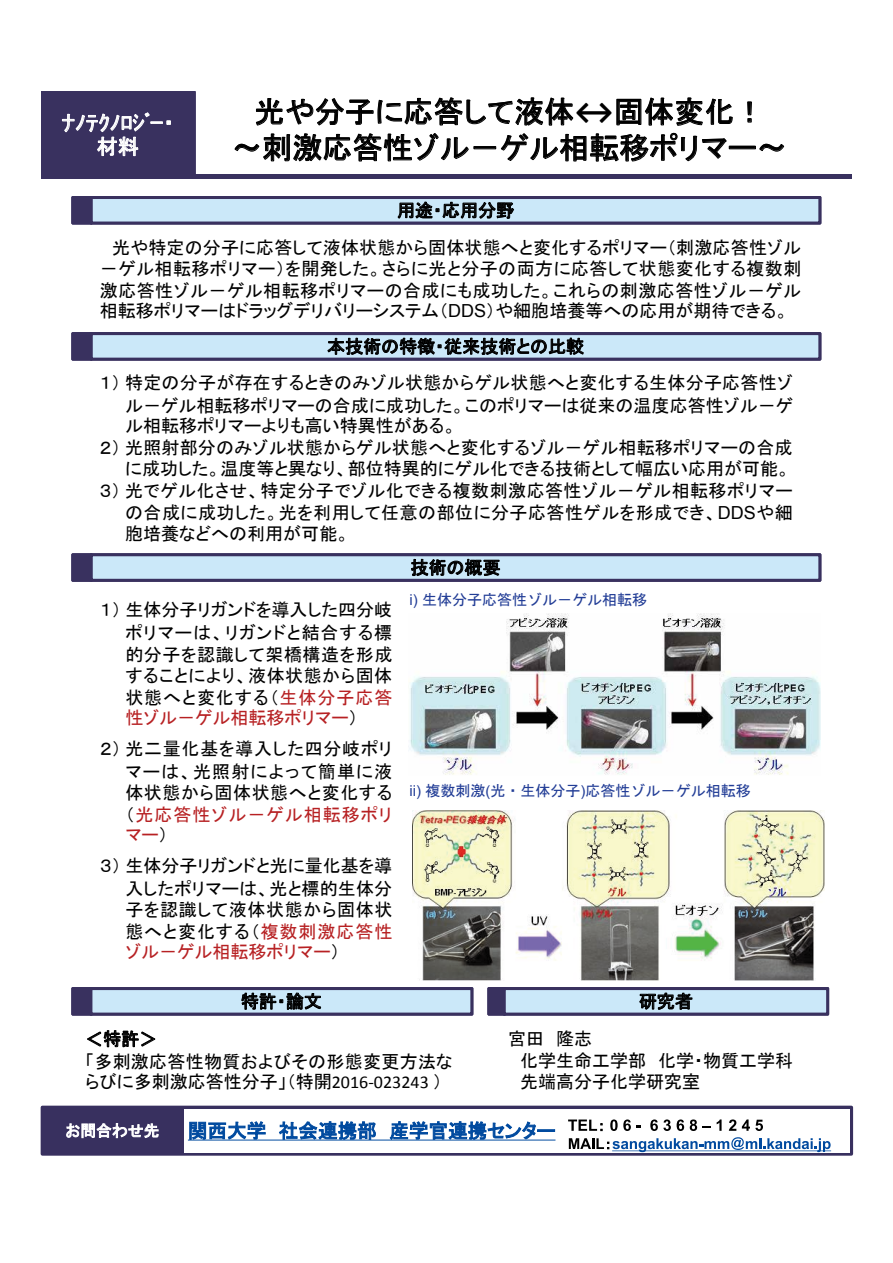
<style>
.page{position:relative;width:893px;height:1263px;background:#fff}
.page>*{position:absolute;margin:0;border:0;box-sizing:border-box;transform-origin:0 0}
.t1{font:30px/36px "MS P Gothic";letter-spacing:.005em;color:#000;text-align:center}
.t2{font:21px/23.5px "MS P Gothic";letter-spacing:.005em;color:#fff;text-align:center}
.t3{font:18px/21.6px "MS P Gothic";letter-spacing:.01em;color:#000;text-align:justify}
.t4{font:15px "MS Gothic";color:#223d96}
.s1{font-family:"Calibri";font-weight:700}
.s2{font-family:"Arial"}
.s3{color:#b72123}
.s4{font-family:"Calibri"}
</style>
<div class="page">
<svg style="left:41px;top:91px;width:155px;height:83px;background:#443d68"></svg>
<div style="left:41px;top:174px;width:810px;height:5px;background:#39315f"></div>
<svg style="left:256px;top:97px;width:318px;height:29px"></svg>
<svg style="left:616px;top:97px;width:117px;height:29px"></svg>
<svg style="left:747px;top:101px;width:5px;height:22px"></svg>
<svg style="left:234px;top:133px;width:235px;height:29px"></svg>
<div style="left:474px;top:146px;width:22px;height:3px;border:1px solid #000"></div>
<svg style="left:501px;top:133px;width:225px;height:29px"></svg>
<div style="left:729px;top:146px;width:27px;height:3px;border:1px solid #000"></div>
<svg style="left:759px;top:143px;width:26px;height:9px"></svg>
<svg style="left:71px;top:332px;width:750px;height:29px;background:#96a7be"></svg>
<svg style="left:71px;top:196px;width:750px;height:29px;background:#a0b3ca"></svg>
<svg style="left:487px;top:987px;width:342px;height:28px;background:#9eb0c8"></svg>
<svg style="left:71px;top:987px;width:402px;height:28px;background:#9cafc6"></svg>
<svg style="left:71px;top:553px;width:750px;height:29px;background:#a0b3ca"></svg>
<svg style="left:87px;top:1030px;width:69px;height:17px"></svg>
<img style="left:409px;top:613px;width:412px;height:162px">
<img style="left:412px;top:810px;width:413px;height:170px">
<div style="left:42px;top:1107px;width:809px;height:47px;background:#38305f"></div>
<div style="left:41px;top:1106px;width:812px;height:50px;border:3px solid #38305f"></div>
<div style="left:184px;top:1109px;width:666px;height:43px;background:#fff"></div>
<svg style="left:188px;top:1121px;width:367px;height:34px"></svg>
<svg style="left:568px;top:1119px;width:34px;height:12px"></svg>
<svg style="left:610px;top:1119px;width:21px;height:12px"></svg>
<svg style="left:637px;top:1125px;width:4px;height:3px"></svg>
<svg style="left:650px;top:1119px;width:21px;height:12px"></svg>
<svg style="left:677px;top:1119px;width:7px;height:12px"></svg>
<svg style="left:690px;top:1119px;width:21px;height:12px"></svg>
<svg style="left:717px;top:1119px;width:5px;height:12px"></svg>
<svg style="left:729px;top:1119px;width:7px;height:12px"></svg>
<svg style="left:742px;top:1119px;width:21px;height:12px"></svg>
<svg style="left:569px;top:1137px;width:262px;height:15px"></svg>
<svg style="left:66px;top:1123px;width:93px;height:16px"></svg>
<p class="t2" style="left:62px;top:111px;width:114px">ﾅﾉﾃｸﾉﾛｼﾞｰ・材料</p>
<h1 class="t1" style="left:232px;top:94px;width:556px">光や分子に応答して液体<span class="s1">↔</span>固体変化！<br>～刺激応答性ゾル－ゲル相転移ポリマー～</h1>
<p class="t3" style="left:397px;top:199px;width:119px">用途・応用分野</p>
<p class="t3" style="left:100px;top:237px;width:703px;line-height:21.1px;text-indent:12px">光や特定の分子に応答して液体状態から固体状態へと変化するポリマー（刺激応答性ゾル－ゲル相転移ポリマー）を開発した。さらに光と分子の両方に応答して状態変化する複数刺激応答性ゾル－ゲル相転移ポリマーの合成にも成功した。これらの刺激応答性ゾル－ゲル相転移ポリマーはドラッグデリバリーシステム（<span class="s2">DDS</span>）や細胞培養等への応用が期待できる。</p>
<p class="t3" style="left:327px;top:335px;width:258px">本技術の特徴・従来技術との比較</p>
<p class="t3" style="left:100px;top:371px;width:695px;line-height:23px;text-align:right">１）特定の分子が存在するときのみゾル状態からゲル状態へと変化する生体分子応答性ゾル－ゲル相転移ポリマーの合成に成功した。このポリマーは従来の温度応答性ゾル－ゲ</p>
<p class="t3" style="left:125px;top:415px;width:333px">ル相転移ポリマーよりも高い特異性がある。</p>
<p class="t3" style="left:100px;top:436px;width:694px">２）光照射部分のみゾル状態からゲル状態へと変化するゾル－ゲル相転移ポリマーの合成</p>
<p class="t3" style="left:125px;top:458px;width:666px">に成功した。温度等と異なり、部位特異的にゲル化できる技術として幅広い応用が可能。</p>
<p class="t3" style="left:100px;top:479px;width:695px">３）光でゲル化させ、特定分子でゾル化できる複数刺激応答性ゾル－ゲル相転移ポリマー</p>
<p class="t3" style="left:125px;top:501px;width:669px">の合成に成功した。光を利用して任意の部位に分子応答性ゲルを形成でき、<span class="s2">DDS</span>や細</p>
<p class="t3" style="left:125px;top:523px;width:226px">胞培養などへの利用が可能。</p>
<p class="t3" style="left:125px;top:599px;width:269px;text-indent:-25px">１）生体分子リガンドを導入した四分岐ポリマーは、リガンドと結合する標的分子を認識して架橋構造を形成することにより、液体状態から固体状態へと変化する（<span class="s3">生体分子応答性ゾル－ゲル相転移ポリマー</span>）</p>
<p class="t3" style="left:125px;top:737px;width:269px;text-indent:-25px">２）光二量化基を導入した四分岐ポリマーは、光照射によって簡単に液体状態から固体状態へと変化する（<span class="s3">光応答性ゾル－ゲル相転移ポリマー</span>）</p>
<p class="t3" style="left:125px;top:854px;width:269px;text-indent:-25px">３）生体分子リガンドと光に量化基を導入したポリマーは、光と標的生体分子を認識して液体状態から固体状態へと変化する（<span class="s3">複数刺激応答性ゾル－ゲル相転移ポリマー</span>）</p>
<p class="t3" style="left:410px;top:557px;width:92px">技術の概要</p>
<p class="t4" style="left:409px;top:592px;width:239px"><span class="s2">i)</span> 生体分子応答性ゾル－ゲル相転移</p>
<p class="t4" style="left:409px;top:783px;width:343px"><span class="s2">ii)</span> 複数刺激<span class="s2">(</span>光・生体分子<span class="s2">)</span>応答性ゾル－ゲル相転移</p>
<p class="t3" style="left:241px;top:990px;width:83px">特許・論文</p>
<p class="t3" style="left:639px;top:990px;width:56px">研究者</p>
<p class="t3" style="left:85px;top:1027px;width:369px;line-height:23px">＜特許＞<br>「多刺激応答性物質およびその形態変更方法な</p>
<p class="t3" style="left:85px;top:1071px;width:359px">らびに多刺激応答性分子」（特開<span class="s4">2016‐023243</span> ）</p>
<p class="t3" style="left:520px;top:1028px;width:275px;text-align:left;text-indent:-12px">宮田 隆志<br>化学生命工学部 化学・物質工学科先端高分子化学研究室</p>
</div>
